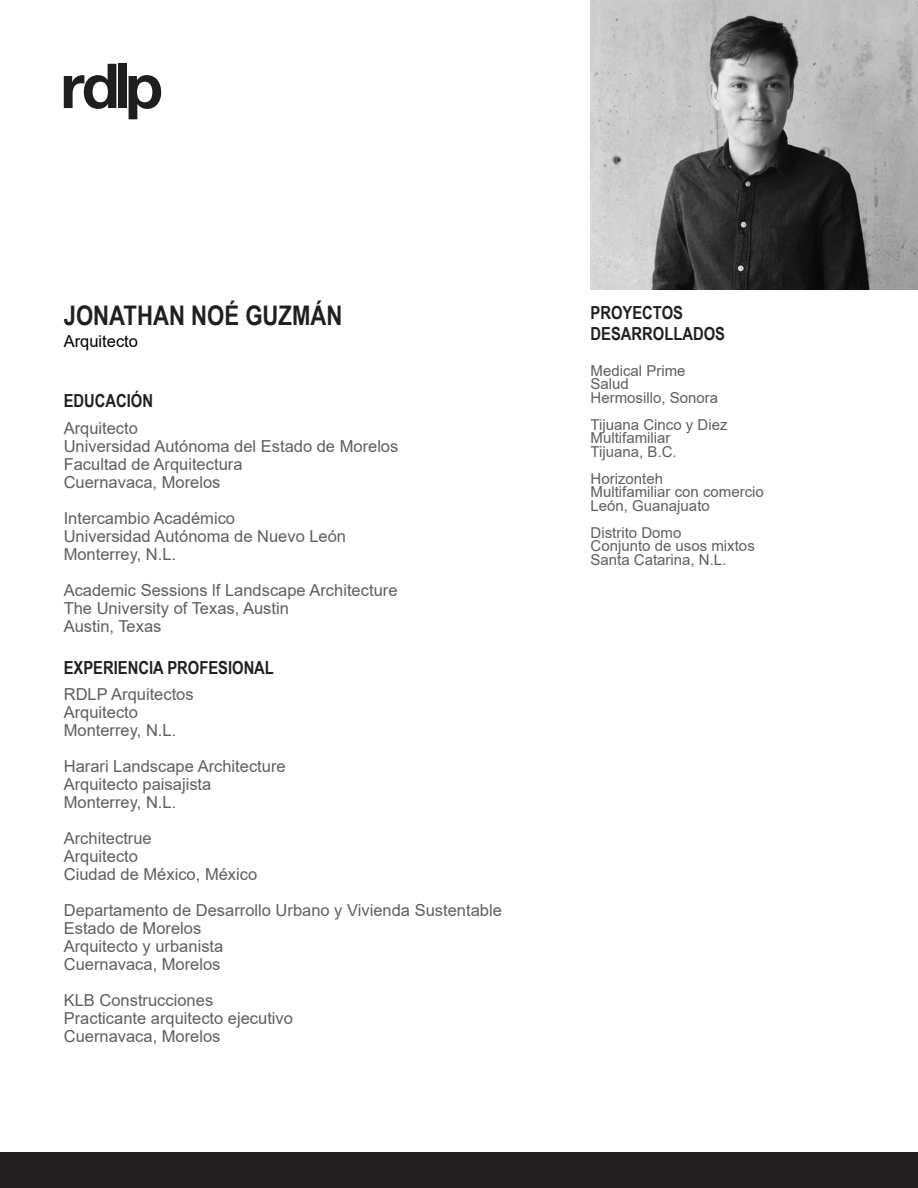
<style>
.page{position:relative;width:918px;height:1188px;background:#fff}
.page>*{position:absolute;margin:0;border:0;box-sizing:border-box;transform-origin:0 0}
.Titulos_contenido{font:700 27px "Arial Narrow";color:#231f20}
.Subtitulos_contenido{font:700 18px "Arial Narrow";color:#231f20}
.Texto{font:16.5px "Arial";color:#5f5f62}
.Puesto{font:16.5px "Arial";color:#000}
.Notas{font:15px "Arial";color:#5f5f62}
</style>
<div class="page">
<div style="left:0;top:1152px;width:918px;height:36px;background:#231f20"></div>
<svg style="left:64px;top:64px;width:52px;height:45px"></svg>
<div style="left:118px;top:64px;width:9px;height:44px;background:#201d1e"></div>
<svg style="left:129px;top:75px;width:32px;height:44px"></svg>
<img style="left:591px;top:0;width:327px;height:290px">
<p class="Titulos_contenido" style="left:64px;top:295px;width:280px">JONATHAN NOÉ GUZMÁN</p>
<p class="Puesto" style="left:64px;top:330px;width:76px">Arquitecto</p>
<p class="Subtitulos_contenido" style="left:64px;top:388px;width:91px">EDUCACIÓN</p>
<p class="Texto" style="left:64px;top:417px;width:76px">Arquitecto</p>
<p class="Texto" style="left:64px;top:435px;width:336px">Universidad Autónoma del Estado de Morelos</p>
<p class="Texto" style="left:64px;top:453px;width:180px">Facultad de Arquitectura</p>
<p class="Texto" style="left:64px;top:471px;width:158px">Cuernavaca, Morelos</p>
<p class="Texto" style="left:64px;top:507px;width:173px">Intercambio Académico</p>
<p class="Texto" style="left:64px;top:525px;width:284px">Universidad Autónoma de Nuevo León</p>
<p class="Texto" style="left:64px;top:543px;width:114px">Monterrey, N.L.</p>
<p class="Texto" style="left:64px;top:579px;width:335px">Academic Sessions lf Landscape Architecture</p>
<p class="Texto" style="left:64px;top:597px;width:227px">The University of Texas, Austin</p>
<p class="Texto" style="left:64px;top:615px;width:99px">Austin, Texas</p>
<p class="Subtitulos_contenido" style="left:64px;top:654px;width:212px">EXPERIENCIA PROFESIONAL</p>
<p class="Texto" style="left:64px;top:683px;width:131px">RDLP Arquitectos</p>
<p class="Texto" style="left:64px;top:701px;width:76px">Arquitecto</p>
<p class="Texto" style="left:64px;top:719px;width:114px">Monterrey, N.L.</p>
<p class="Texto" style="left:64px;top:755px;width:223px">Harari Landscape Architecture</p>
<p class="Texto" style="left:64px;top:773px;width:149px">Arquitecto paisajista</p>
<p class="Texto" style="left:64px;top:791px;width:114px">Monterrey, N.L.</p>
<p class="Texto" style="left:64px;top:827px;width:90px">Architectrue</p>
<p class="Texto" style="left:64px;top:845px;width:76px">Arquitecto</p>
<p class="Texto" style="left:64px;top:863px;width:195px">Ciudad de México, México</p>
<p class="Texto" style="left:64px;top:899px;width:440px">Departamento de Desarrollo Urbano y Vivienda Sustentable</p>
<p class="Texto" style="left:64px;top:917px;width:139px">Estado de Morelos</p>
<p class="Texto" style="left:64px;top:935px;width:161px">Arquitecto y urbanista</p>
<p class="Texto" style="left:64px;top:953px;width:158px">Cuernavaca, Morelos</p>
<p class="Texto" style="left:64px;top:989px;width:151px">KLB Construcciones</p>
<p class="Texto" style="left:64px;top:1007px;width:231px">Practicante arquitecto ejecutivo</p>
<p class="Texto" style="left:64px;top:1025px;width:158px">Cuernavaca, Morelos</p>
<p class="Subtitulos_contenido" style="left:591px;top:299px;width:94px">PROYECTOS</p>
<p class="Subtitulos_contenido" style="left:591px;top:320px;width:136px">DESARROLLADOS</p>
<p class="Notas" style="left:591px;top:360px;width:97px">Medical Prime</p>
<p class="Notas" style="left:591px;top:374px;width:40px">Salud</p>
<p class="Notas" style="left:591px;top:387px;width:129px">Hermosillo, Sonora</p>
<p class="Notas" style="left:591px;top:414px;width:138px">Tijuana Cinco y Diez</p>
<p class="Notas" style="left:591px;top:428px;width:81px">Multifamiliar</p>
<p class="Notas" style="left:591px;top:441px;width:88px">Tijuana, B.C.</p>
<p class="Notas" style="left:591px;top:468px;width:74px">Horizonteh</p>
<p class="Notas" style="left:591px;top:482px;width:175px">Multifamiliar con comercio</p>
<p class="Notas" style="left:591px;top:495px;width:121px">León, Guanajuato</p>
<p class="Notas" style="left:591px;top:522px;width:92px">Distrito Domo</p>
<p class="Notas" style="left:591px;top:536px;width:166px">Conjunto de usos mixtos</p>
<p class="Notas" style="left:591px;top:549px;width:137px">Santa Catarina, N.L.</p>
</div>
